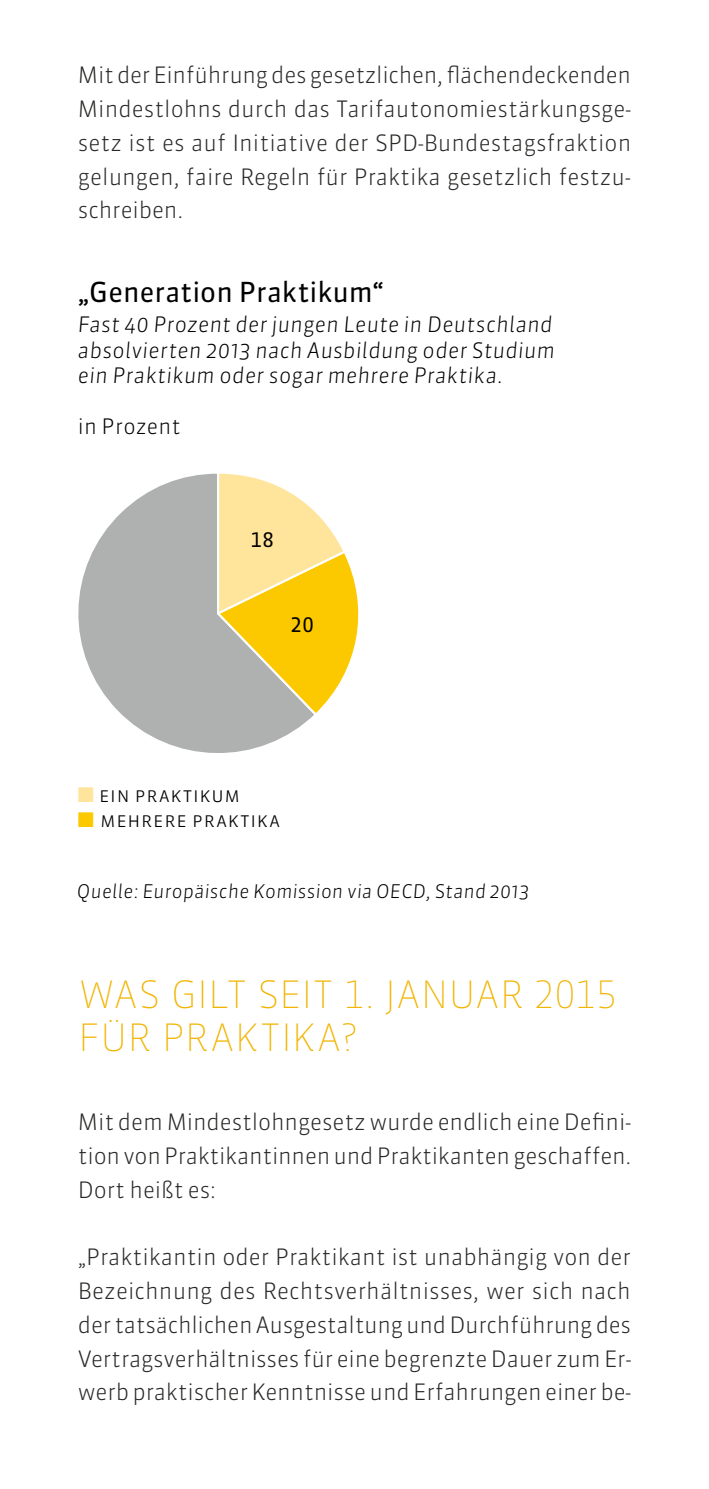
<style>
.page{position:relative;width:709px;height:1489px;background:#fff}
.page>*{position:absolute;margin:0;border:0;box-sizing:border-box;transform-origin:0 0}
.t1{font:100 37.5px/43px "Sanuk Pro";letter-spacing:.01em;color:#f1b400}
.t2{font:27.5px "Sanuk Pro";color:#000}
.t3{font:300 22.5px/33.8px "Sanuk Pro";letter-spacing:-.01em;color:#282827;text-align:justify}
.t4{font:italic 300 21.25px/25.5px "Sanuk Pro";letter-spacing:.015em;color:#000;text-align:justify}
.t5{font:300 21.25px "Sanuk Pro";letter-spacing:.01em;color:#000}
.t6{font:20px "Sanuk Pro";color:#000}
.t7{font:italic 300 18.75px "Sanuk Pro";letter-spacing:.02em;color:#000}
.s1{color:#ffe49c}
.s2{color:#fcc800}
</style>
<div class="page">
<svg style="left:78px;top:473px;width:234px;height:280px"></svg>
<svg style="left:215px;top:473px;width:144px;height:244px"></svg>
<p class="t3" style="left:78px;top:58px;width:555px">Mit der Einführung des gesetzlichen, flächendeckenden Mindestlohns durch das Tarifautonomiestärkungsge&shy;setz ist es auf Initiative der SPD-Bundestagsfraktion gelungen, faire Regeln für Praktika gesetzlich festzu&shy;schreiben.</p>
<p class="t2" style="left:78px;top:273px;width:307px">„Generation Praktikum“</p>
<p class="t4" style="left:78px;top:311px;width:478px">Fast 40 Prozent der jungen Leute in Deutschland absolvierten 2013 nach Ausbildung oder Studium ein Praktikum oder sogar mehrere Praktika.</p>
<p class="t5" style="left:78px;top:411px;width:104px">in Prozent</p>
<p class="t6" style="left:250px;top:526px;width:25px">18</p>
<p class="t6" style="left:290px;top:611px;width:25px">20</p>
<p class="t5" style="left:78px;top:779px;width:163px"><span class="s1">■</span> ein praktikum</p>
<p class="t5" style="left:78px;top:804px;width:203px"><span class="s2">■</span> mehrere praktika</p>
<p class="t7" style="left:77px;top:877px;width:454px">Quelle: Europäische Komission via OECD, Stand 2013</p>
<h1 class="t1" style="left:78px;top:971px;width:540px">WAS GILT SEIT 1. JANUAR 2015<br>FÜR PRAKTIKA?</h1>
<p class="t3" style="left:78px;top:1104px;width:555px">Mit dem Mindestlohngesetz wurde endlich eine Defini&shy;tion von Praktikantinnen und Praktikanten geschaffen.<br>Dort heißt es:</p>
<p class="t3" style="left:78px;top:1239px;width:555px">„Praktikantin oder Praktikant ist unabhängig von der Bezeichnung des Rechtsverhältnisses, wer sich nach der tatsächlichen Ausgestaltung und Durchführung des Vertragsverhältnisses für eine begrenzte Dauer zum Er&shy;werb praktischer Kenntnisse und Erfahrungen einer be-</p>
</div>
